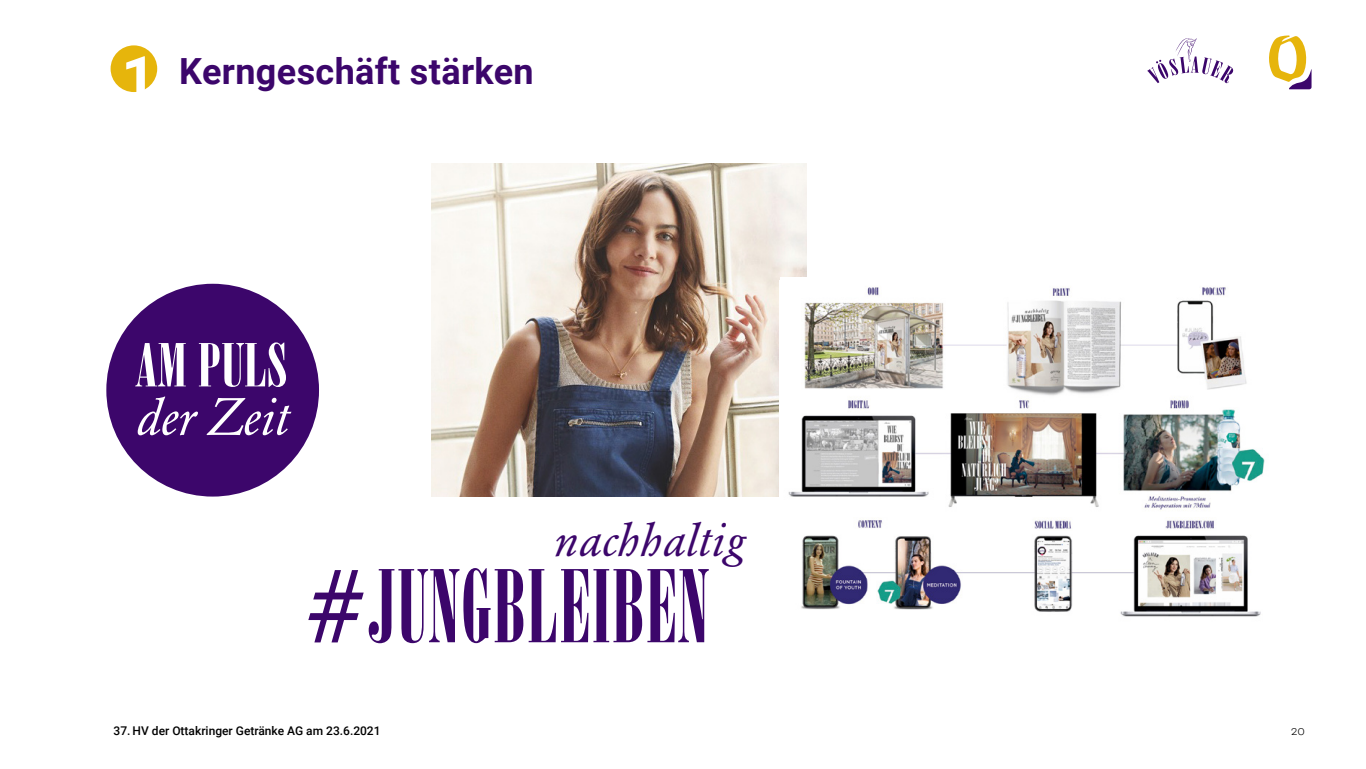
<style>
.page{position:relative;width:1366px;height:769px;background:#fff}
.page>*{position:absolute;margin:0;border:0;box-sizing:border-box;transform-origin:0 0}
.t1{font:101.2px "Onyx BT";letter-spacing:.025em;color:#3c066b;scale:.8 1}
.t2{font:60px "Onyx BT";letter-spacing:.01em;color:#fff}
.t3{font:italic 52px "Garamond BE";color:#fff}
.t4{font:italic 46.5px "Garamond BE";letter-spacing:.025em;color:#3c066b}
.t5{font:700 36px "Roboto";letter-spacing:.01em;color:#3c066b}
.t6{font:500 12px "Roboto";color:#000}
.t7{font:300 12px "Roboto";color:#000}
.s1{font-size:60px;color:#fff}
</style>
<div class="page">
<div style="left:111px;top:45px;width:46px;height:47px;background:#e6b50c;border-radius:50%"></div>
<svg style="left:1269px;top:35px;width:42px;height:54px"></svg>
<img style="left:431px;top:163px;width:375px;height:333px">
<div style="left:106px;top:283px;width:213px;height:213px;background:#3c066b;border-radius:50%"></div>
<div style="left:780px;top:276px;width:503px;height:352px;background:#fff"></div>
<img style="left:788px;top:286px;width:477px;height:331px">
<svg style="left:1147px;top:38px;width:86px;height:46px"></svg>
<h3 class="t5" style="left:121px;top:46px;width:414px"><span class="s1">1</span> Kerngeschäft stärken</h3>
<h2 class="t2" style="left:136px;top:331px;width:152px">AM PULS</h2>
<h3 class="t3" style="left:136px;top:386px;width:154px">der Zeit</h3>
<h3 class="t4" style="left:554px;top:512px;width:191px">nachhaltig</h3>
<h1 class="t1" style="left:305px;top:548px;width:506px">#JUNGBLEIBEN</h1>
<p class="t6" style="left:114px;top:722px;width:268px">37. HV der Ottakringer Getränke AG am 23.6.2021</p>
<p class="t7" style="left:1290px;top:722px;width:16px">20</p>
</div>
